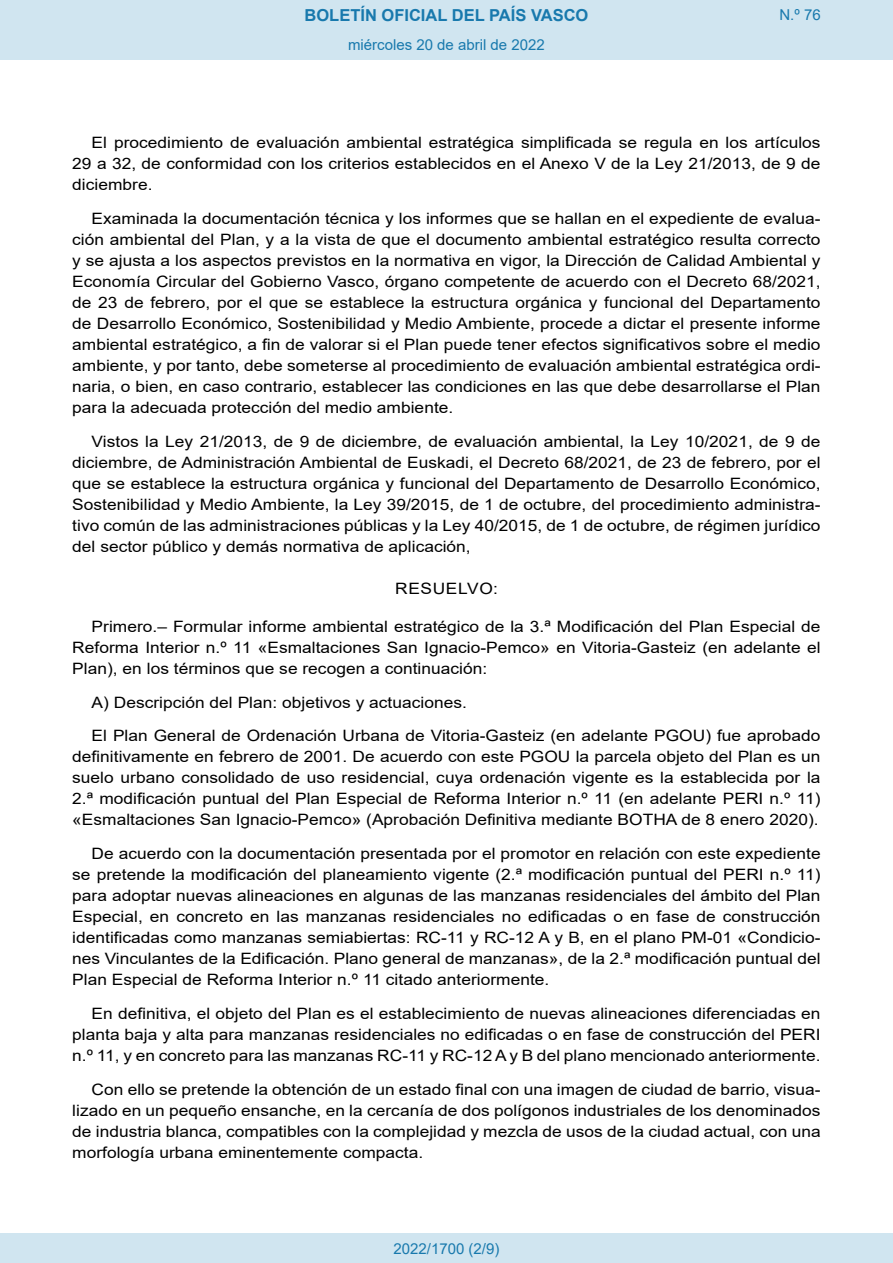
<style>
.page{position:relative;width:893px;height:1263px;background:#fff}
.page>*{position:absolute;margin:0;border:0;box-sizing:border-box;transform-origin:0 0}
.t1{font:700 16.5px "Arial";color:#1879ad}
.BOPVDetalle{font:15.6px/21px "Arial";color:#000;text-align:justify;scale:1.11 1}
.BOPVClave{font:15.6px "Arial";letter-spacing:.035em;color:#000;scale:1.11 1}
.Paginacion_Centro{font:15px "Arial";color:#1879ad}
</style>
<div class="page">
<div style="left:0;top:0;width:893px;height:60px;background:#d0e5f0"></div>
<div style="left:0;top:1233px;width:893px;height:30px;background:#d0e5f0"></div>
<p class="t1" style="left:305px;top:3px;width:285px">BOLETÍN OFICIAL DEL PAÍS VASCO</p>
<p class="Paginacion_Centro" style="left:348px;top:35px;width:198px">miércoles 20 de abril de 2022</p>
<p class="Paginacion_Centro" style="left:779px;top:5px;width:43px">N.º 76</p>
<p class="BOPVDetalle" style="left:72px;top:132px;width:676px;text-indent:19px">El procedimiento de evaluación ambiental estratégica simplificada se regula en los artículos 29 a 32, de conformidad con los criterios establecidos en el Anexo V de la Ley 21/2013, de 9 de diciembre.</p>
<p class="BOPVDetalle" style="left:72px;top:208px;width:676px;text-indent:19px">Examinada la documentación técnica y los informes que se hallan en el expediente de evalua&shy;ción ambiental del Plan, y a la vista de que el documento ambiental estratégico resulta correcto y se ajusta a los aspectos previstos en la normativa en vigor, la Dirección de Calidad Ambiental y Economía Circular del Gobierno Vasco, órgano competente de acuerdo con el Decreto 68/2021, de 23 de febrero, por el que se establece la estructura orgánica y funcional del Departamento de Desarrollo Económico, Sostenibilidad y Medio Ambiente, procede a dictar el presente informe ambiental estratégico, a fin de valorar si el Plan puede tener efectos significativos sobre el medio ambiente, y por tanto, debe someterse al procedimiento de evaluación ambiental estratégica ordi&shy;naria, o bien, en caso contrario, establecer las condiciones en las que debe desarrollarse el Plan para la adecuada protección del medio ambiente.</p>
<p class="BOPVDetalle" style="left:72px;top:431px;width:676px;text-indent:19px">Vistos la Ley 21/2013, de 9 de diciembre, de evaluación ambiental, la Ley 10/2021, de 9 de diciembre, de Administración Ambiental de Euskadi, el Decreto 68/2021, de 23 de febrero, por el que se establece la estructura orgánica y funcional del Departamento de Desarrollo Económico, Sostenibilidad y Medio Ambiente, la Ley 39/2015, de 1 de octubre, del procedimiento administra&shy;tivo común de las administraciones públicas y la Ley 40/2015, de 1 de octubre, de régimen jurídico del sector público y demás normativa de aplicación,</p>
<p class="BOPVClave" style="left:395px;top:578px;width:94px">RESUELVO:</p>
<p class="BOPVDetalle" style="left:72px;top:616px;width:676px;text-indent:19px">Primero.– Formular informe ambiental estratégico de la 3.ª Modificación del Plan Especial de Reforma Interior n.º 11 «Esmaltaciones San Ignacio-Pemco» en Vitoria-Gasteiz (en adelante el Plan), en los términos que se recogen a continuación:</p>
<p class="BOPVDetalle" style="left:92px;top:692px;width:340px">A) Descripción del Plan: objetivos y actuaciones.</p>
<p class="BOPVDetalle" style="left:72px;top:725px;width:676px;text-indent:19px">El Plan General de Ordenación Urbana de Vitoria-Gasteiz (en adelante PGOU) fue aprobado definitivamente en febrero de 2001. De acuerdo con este PGOU la parcela objeto del Plan es un suelo urbano consolidado de uso residencial, cuya ordenación vigente es la establecida por la 2.ª modificación puntual del Plan Especial de Reforma Interior n.º 11 (en adelante PERI n.º 11) «Esmaltaciones San Ignacio-Pemco» (Aprobación Definitiva mediante BOTHA de 8 enero 2020).</p>
<p class="BOPVDetalle" style="left:72px;top:843px;width:676px;text-indent:19px">De acuerdo con la documentación presentada por el promotor en relación con este expediente se pretende la modificación del planeamiento vigente (2.ª modificación puntual del PERI n.º 11) para adoptar nuevas alineaciones en algunas de las manzanas residenciales del ámbito del Plan Especial, en concreto en las manzanas residenciales no edificadas o en fase de construcción identificadas como manzanas semiabiertas: RC-11 y RC-12 A y B, en el plano PM-01 «Condicio&shy;nes Vinculantes de la Edificación. Plano general de manzanas», de la 2.ª modificación puntual del Plan Especial de Reforma Interior n.º 11 citado anteriormente.</p>
<p class="BOPVDetalle" style="left:72px;top:1003px;width:676px;text-indent:19px">En definitiva, el objeto del Plan es el establecimiento de nuevas alineaciones diferenciadas en planta baja y alta para manzanas residenciales no edificadas o en fase de construcción del PERI n.º 11, y en concreto para las manzanas RC-11 y RC-12 A y B del plano mencionado anteriormente.</p>
<p class="BOPVDetalle" style="left:72px;top:1079px;width:676px;text-indent:19px">Con ello se pretende la obtención de un estado final con una imagen de ciudad de barrio, visua&shy;lizado en un pequeño ensanche, en la cercanía de dos polígonos industriales de los denominados de industria blanca, compatibles con la complejidad y mezcla de usos de la ciudad actual, con una morfología urbana eminentemente compacta.</p>
<p class="Paginacion_Centro" style="left:393px;top:1238px;width:107px">2022/1700 (2/9)</p>
</div>
